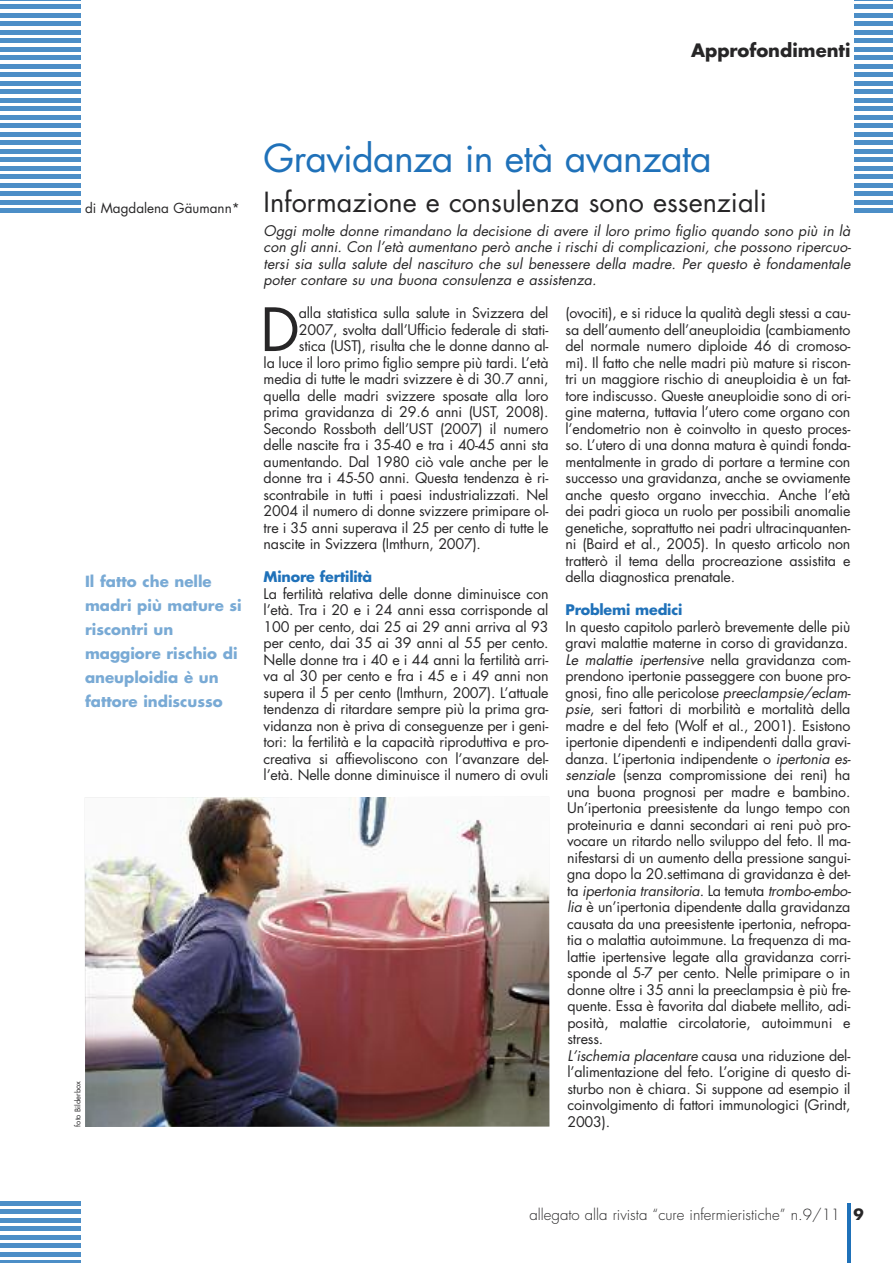
<style>
.page{position:relative;width:893px;height:1263px;background:#fff}
.page>*{position:absolute;margin:0;border:0;box-sizing:border-box;transform-origin:0 0}
.t1{font:58.05px "Futura";color:#272627}
.t2{font:37.5px "Futura";letter-spacing:-.02em;color:#1f71b9}
.t3{font:27px "Futura";color:#272627}
.t4{font:700 18px "Futura";color:#272627}
.t5{font:700 15px/24px "Futura";color:#79aad5}
.t6{font:300 15px "Futura";color:#272627}
.t7{font:14.25px/16.5px "Futura";letter-spacing:-.015em;color:#272627;text-align:justify}
.t8{font:italic 14.25px/16.5px "Futura";letter-spacing:.005em;color:#272627;text-align:justify}
.t9{font:700 14.25px "Futura";letter-spacing:-.015em;color:#1f71b9}
.t10{font:7.5px "Futura";color:#272627}
.s1{font-size:13.5px}
.s2{font-style:italic}
.s3{font-weight:700}
</style>
<div class="page">
<hr style="left:0;top:1261px;width:81px;height:2px;background:#4c8ec7">
<hr style="left:0;top:1252px;width:81px;height:4px;background:#4c8ec7">
<hr style="left:0;top:1244px;width:81px;height:4px;background:#4c8ec7">
<hr style="left:0;top:1235px;width:81px;height:4px;background:#4c8ec7">
<hr style="left:0;top:1227px;width:81px;height:4px;background:#4c8ec7">
<hr style="left:0;top:1218px;width:81px;height:4px;background:#4c8ec7">
<hr style="left:0;top:1210px;width:81px;height:4px;background:#4c8ec7">
<hr style="left:0;top:1201px;width:81px;height:4px;background:#4c8ec7">
<hr style="left:847px;top:1203px;width:4px;height:60px;background:#1f71b9">
<hr style="left:855px;top:209px;width:38px;height:4px;background:#4c8ec7">
<hr style="left:855px;top:200px;width:38px;height:4px;background:#4c8ec7">
<hr style="left:855px;top:192px;width:38px;height:4px;background:#4c8ec7">
<hr style="left:855px;top:183px;width:38px;height:4px;background:#4c8ec7">
<hr style="left:855px;top:175px;width:38px;height:4px;background:#4c8ec7">
<hr style="left:855px;top:166px;width:38px;height:4px;background:#4c8ec7">
<hr style="left:855px;top:158px;width:38px;height:4px;background:#4c8ec7">
<hr style="left:855px;top:149px;width:38px;height:4px;background:#4c8ec7">
<hr style="left:855px;top:141px;width:38px;height:4px;background:#4c8ec7">
<hr style="left:855px;top:132px;width:38px;height:4px;background:#4c8ec7">
<hr style="left:855px;top:124px;width:38px;height:4px;background:#4c8ec7">
<hr style="left:855px;top:115px;width:38px;height:4px;background:#4c8ec7">
<hr style="left:855px;top:107px;width:38px;height:4px;background:#4c8ec7">
<hr style="left:855px;top:98px;width:38px;height:4px;background:#4c8ec7">
<hr style="left:855px;top:90px;width:38px;height:4px;background:#4c8ec7">
<hr style="left:855px;top:81px;width:38px;height:4px;background:#4c8ec7">
<hr style="left:855px;top:73px;width:38px;height:4px;background:#4c8ec7">
<hr style="left:855px;top:64px;width:38px;height:4px;background:#4c8ec7">
<hr style="left:855px;top:56px;width:38px;height:4px;background:#4c8ec7">
<hr style="left:855px;top:47px;width:38px;height:4px;background:#4c8ec7">
<hr style="left:855px;top:39px;width:38px;height:4px;background:#4c8ec7">
<hr style="left:855px;top:30px;width:38px;height:4px;background:#4c8ec7">
<div style="left:855px;top:21px;width:38px;height:5px;background:#4c8ec7"></div>
<hr style="left:855px;top:13px;width:38px;height:4px;background:#4c8ec7">
<div style="left:855px;top:4px;width:38px;height:5px;background:#4c8ec7"></div>
<hr style="left:855px;top:0;width:38px;height:1px;background:#4c8ec7">
<hr style="left:0;top:209px;width:81px;height:4px;background:#4c8ec7">
<hr style="left:0;top:200px;width:81px;height:4px;background:#4c8ec7">
<hr style="left:0;top:192px;width:81px;height:4px;background:#4c8ec7">
<hr style="left:0;top:183px;width:81px;height:4px;background:#4c8ec7">
<hr style="left:0;top:175px;width:81px;height:4px;background:#4c8ec7">
<hr style="left:0;top:166px;width:81px;height:4px;background:#4c8ec7">
<hr style="left:0;top:158px;width:81px;height:4px;background:#4c8ec7">
<hr style="left:0;top:149px;width:81px;height:4px;background:#4c8ec7">
<hr style="left:0;top:141px;width:81px;height:4px;background:#4c8ec7">
<hr style="left:0;top:132px;width:81px;height:4px;background:#4c8ec7">
<hr style="left:0;top:124px;width:81px;height:4px;background:#4c8ec7">
<hr style="left:0;top:115px;width:81px;height:4px;background:#4c8ec7">
<hr style="left:0;top:107px;width:81px;height:4px;background:#4c8ec7">
<hr style="left:0;top:98px;width:81px;height:4px;background:#4c8ec7">
<hr style="left:0;top:90px;width:81px;height:4px;background:#4c8ec7">
<hr style="left:0;top:81px;width:81px;height:4px;background:#4c8ec7">
<hr style="left:0;top:73px;width:81px;height:4px;background:#4c8ec7">
<hr style="left:0;top:64px;width:81px;height:4px;background:#4c8ec7">
<hr style="left:0;top:56px;width:81px;height:4px;background:#4c8ec7">
<hr style="left:0;top:47px;width:81px;height:4px;background:#4c8ec7">
<hr style="left:0;top:39px;width:81px;height:4px;background:#4c8ec7">
<hr style="left:0;top:30px;width:81px;height:4px;background:#4c8ec7">
<div style="left:0;top:21px;width:81px;height:5px;background:#4c8ec7"></div>
<hr style="left:0;top:13px;width:81px;height:4px;background:#4c8ec7">
<div style="left:0;top:4px;width:81px;height:5px;background:#4c8ec7"></div>
<hr style="left:0;top:0;width:81px;height:1px;background:#4c8ec7">
<img style="left:85px;top:797px;width:464px;height:330px">
<p class="t4" style="left:691px;top:42px;width:161px">Approfondimenti</p>
<h2 class="t2" style="left:264px;top:141px;width:450px">Gravidanza in età avanzata</h2>
<h3 class="t3" style="left:85px;top:190px;width:683px"><span class="s1">di Magdalena Gäumann*</span> Informazione e consulenza sono essenziali</h3>
<p class="t8" style="left:264px;top:223px;width:589px">Oggi molte donne rimandano la decisione di avere il loro primo figlio quando sono più in là con gli anni. Con l’età aumentano però anche i rischi di complicazioni, che possono ripercuo&shy;tersi sia sulla salute del nascituro che sul benessere della madre. Per questo è fondamentale poter contare su una buona consulenza e assistenza.</p>
<h1 class="t1" style="left:260px;top:303px;width:41px">D</h1>
<p class="t7" style="left:299px;top:306px;width:251px">alla statistica sulla salute in Svizzera del</p>
<p class="t7" style="left:566px;top:306px;width:286px">(ovociti), e si riduce la qualità degli stessi a cau&shy;sa dell’aumento dell’aneuploidia (cambiamento del normale numero diploide 46 di cromoso&shy;mi). Il fatto che nelle madri più mature si riscon&shy;tri un maggiore rischio di aneuploidia è un fat&shy;tore indiscusso. Queste aneuploidie sono di ori&shy;gine materna, tuttavia l’utero come organo con l’endometrio non è coinvolto in questo proces&shy;so. L’utero di una donna matura è quindi fonda&shy;mentalmente in grado di portare a termine con successo una gravidanza, anche se ovviamente anche questo organo invecchia. Anche l’età dei padri gioca un ruolo per possibili anomalie genetiche, soprattutto nei padri ultracinquanten&shy;ni (Baird et al., 2005). In questo articolo non tratterò il tema della procreazione assistita e della diagnostica prenatale.</p>
<p class="t9" style="left:566px;top:603px;width:118px">Problemi medici</p>
<p class="t7" style="left:566px;top:619px;width:287px;text-align:left">In questo capitolo parlerò brevemente delle più gravi malattie materne in corso di gravidanza.<br><span class="s2">Le malattie ipertensive</span> nella gravidanza com&shy;prendono ipertonie passeggere con buone pro&shy;gnosi, fino alle pericolose <span class="s2">preeclampsie/eclam&shy;psie</span>, seri fattori di morbilità e mortalità della madre e del feto (Wolf et al., 2001). Esistono ipertonie dipendenti e indipendenti dalla gravi&shy;danza. L’ipertonia indipendente o <span class="s2">ipertonia es&shy;senziale</span> (senza compromissione dei reni) ha una buona prognosi per madre e bambino.<br>Un’ipertonia preesistente da lungo tempo con proteinuria e danni secondari ai reni può pro&shy;vocare un ritardo nello sviluppo del feto. Il ma&shy;nifestarsi di un aumento della pressione sangui&shy;gna dopo la 20.settimana di gravidanza è det&shy;ta <span class="s2">ipertonia transitoria</span>. La temuta <span class="s2">trombo-embo&shy;lia</span> è un’ipertonia dipendente dalla gravidanza causata da una preesistente ipertonia, nefropa&shy;tia o malattia autoimmune. La frequenza di ma&shy;lattie ipertensive legate alla gravidanza corri&shy;sponde al 5-7 per cento. Nelle primipare o in donne oltre i 35 anni la preeclampsia è più fre&shy;quente. Essa è favorita dal diabete mellito, adi&shy;posità, malattie circolatorie, autoimmuni e stress.<br><span class="s2">L’ischemia placentare</span> causa una riduzione del&shy;l’alimentazione del feto. L’origine di questo di&shy;sturbo non è chiara. Si suppone ad esempio il coinvolgimento di fattori immunologici (Grindt, 2003).</p>
<p class="t7" style="left:299px;top:322px;width:251px">2007, svolta dall’Ufficio federale di stati-</p>
<p class="t7" style="left:299px;top:339px;width:251px">stica (UST), risulta che le donne danno al-</p>
<p class="t7" style="left:264px;top:355px;width:286px">la luce il loro primo figlio sempre più tardi. L’età</p>
<p class="t7" style="left:264px;top:372px;width:286px">media di tutte le madri svizzere è di 30.7 anni,</p>
<p class="t7" style="left:264px;top:388px;width:286px">quella delle madri svizzere sposate alla loro</p>
<p class="t7" style="left:264px;top:405px;width:286px">prima gravidanza di 29.6 anni (UST, 2008).</p>
<p class="t7" style="left:264px;top:421px;width:286px">Secondo Rossboth dell’UST (2007) il numero</p>
<p class="t7" style="left:264px;top:438px;width:286px">delle nascite fra i 35-40 e tra i 40-45 anni sta</p>
<p class="t7" style="left:264px;top:454px;width:286px">aumentando. Dal 1980 ciò vale anche per le</p>
<p class="t7" style="left:264px;top:471px;width:286px">donne tra i 45-50 anni. Questa tendenza è ri-</p>
<p class="t7" style="left:264px;top:487px;width:286px">scontrabile in tutti i paesi industrializzati. Nel</p>
<p class="t7" style="left:264px;top:504px;width:286px">2004 il numero di donne svizzere primipare ol-</p>
<p class="t7" style="left:264px;top:520px;width:286px">tre i 35 anni superava il 25 per cento di tutte le</p>
<p class="t7" style="left:264px;top:537px;width:219px">nascite in Svizzera (Imthurn, 2007).</p>
<p class="t9" style="left:264px;top:570px;width:110px">Minore fertilità</p>
<p class="t7" style="left:264px;top:586px;width:286px">La fertilità relativa delle donne diminuisce con l’età. Tra i 20 e i 24 anni essa corrisponde al 100 per cento, dai 25 ai 29 anni arriva al 93 per cento, dai 35 ai 39 anni al 55 per cento.<br>Nelle donne tra i 40 e i 44 anni la fertilità arri&shy;va al 30 per cento e fra i 45 e i 49 anni non supera il 5 per cento (Imthurn, 2007). L’attuale tendenza di ritardare sempre più la prima gra&shy;vidanza non è priva di conseguenze per i geni&shy;tori: la fertilità e la capacità riproduttiva e pro&shy;creativa si affievoliscono con l’avanzare del&shy;l’età. Nelle donne diminuisce il numero di ovuli</p>
<p class="t5" style="left:85px;top:570px;width:158px">Il fatto che nelle madri più mature si riscontri un maggiore rischio di aneuploidia è un fattore indiscusso</p>
<p class="t10" style="left:74px;top:1127px;width:47px;rotate:-90deg">foto Bilderbox</p>
<p class="t6" style="left:530px;top:1208px;width:336px">allegato alla rivista “cure infermieristiche” n.9/11 <span class="s3">9</span></p>
</div>
